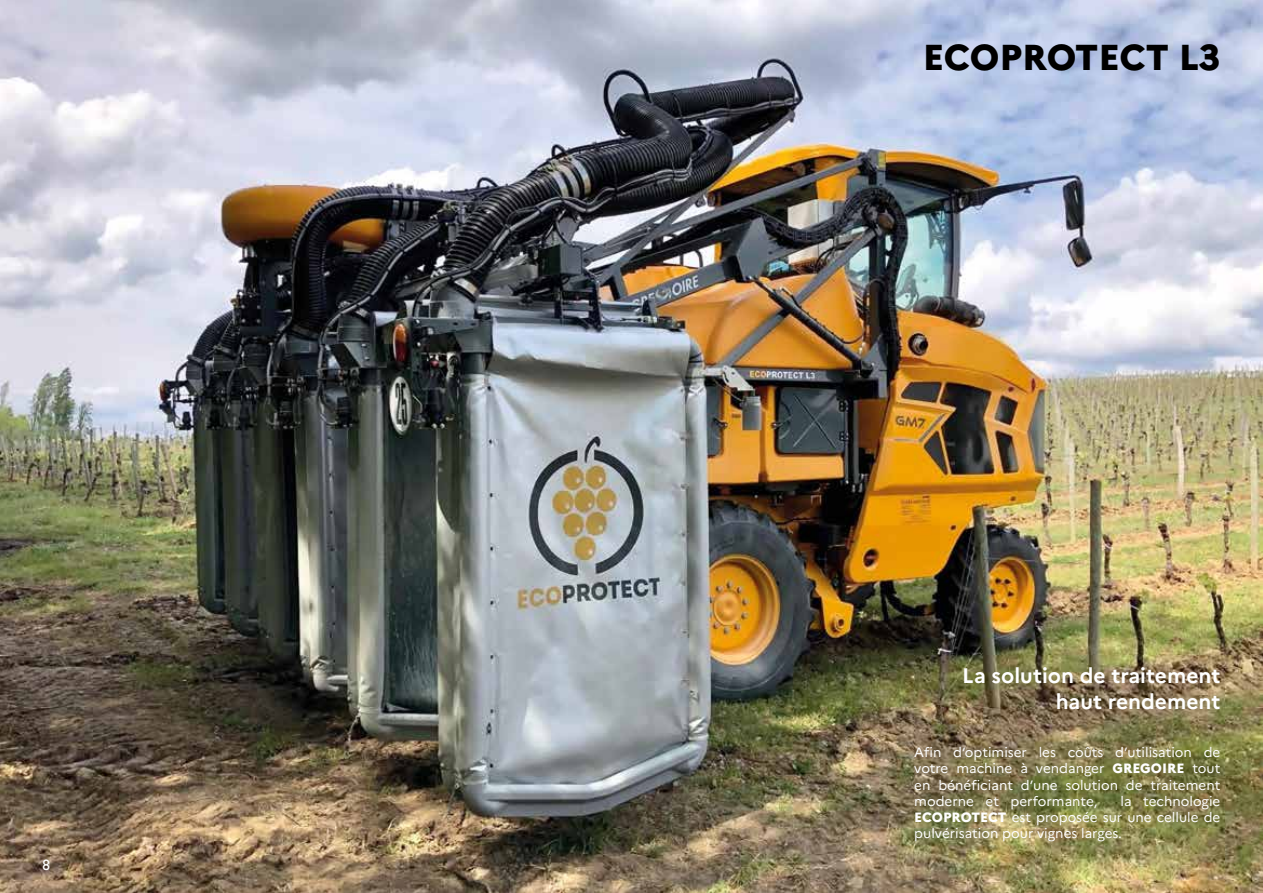
<style>
.page{position:relative;width:1263px;height:893px;background:#fff}
.page>*{position:absolute;margin:0;border:0;box-sizing:border-box;transform-origin:0 0}
.t1{font:800 36px "Marianne";color:#000}
.t2{font:700 21px/25.2px "Marianne";color:#fff;text-align:right}
.t3{font:15px "Gill Sans";color:#fff}
.t4{font:13.5px/16.2px "Marianne";color:#fff;text-align:justify}
.s1{font-weight:800}
</style>
<div class="page">
<img style="left:0;top:0;width:1263px;height:893px">
<p class="t3" style="left:43px;top:856px;width:9px">8</p>
<h1 class="t1" style="left:923px;top:29px;width:299px">ECOPROTECT L3</h1>
<h2 class="t2" style="left:962px;top:662px;width:260px">La solution de traitement haut rendement</h2>
<p class="t4" style="left:914px;top:743px;width:308px">Afin d’optimiser les coûts d’utilisation de votre machine à vendanger <span class="s1">GREGOIRE</span> tout en bénéficiant d’une solution de traitement moderne et performante,</p>
<p class="t4" style="left:914px;top:792px;width:308px;text-indent:206px">la technologie <span class="s1">ECOPROTECT</span> est proposée sur une cellule de pulvérisation pour vignes larges.</p>
</div>
